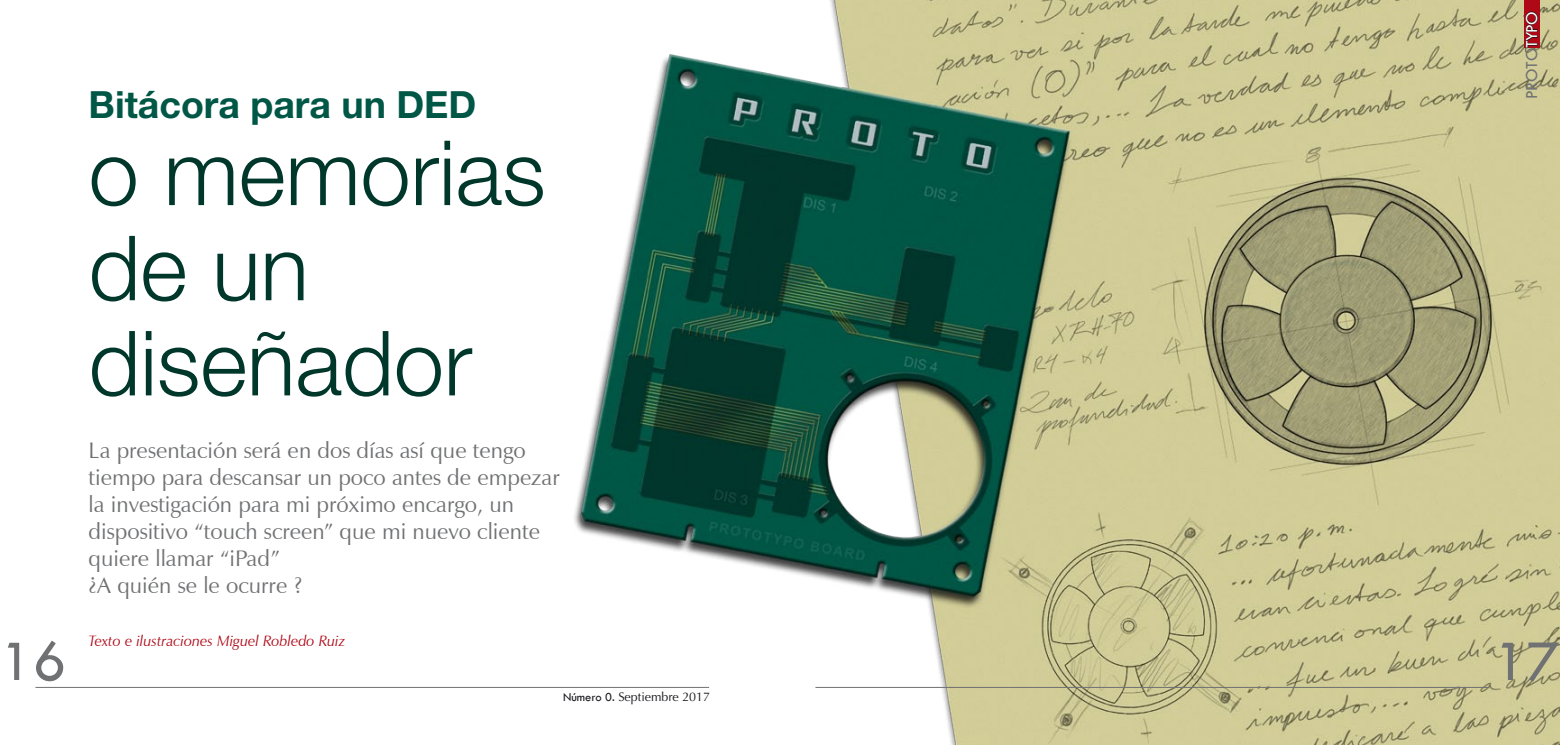
<style>
.page{position:relative;width:1560px;height:745px;background:#fff}
.page>*{position:absolute;margin:0;border:0;box-sizing:border-box;transform-origin:0 0}
.t1{font:300 90px/95px "Helvetica Neue";color:#00372b}
.t2{font:60px "Tw Cen";color:#707173}
.t3{font:700 37.5px "Helvetica Neue";color:#005746}
.t4{font:22.5px/27px "Zapf Humanist 601 BT";color:#707173}
.t5{font:17.5px "Tw Cen";letter-spacing:-.02em;color:#707173}
.t6{font:italic 15px "Zapf Humanist 601 BT";color:#af0917}
.t7{font:12.5px "Optima";color:#1a171c}
.s1{color:#fff}
.s2{font-family:"Tw Cen"}
</style>
<div class="page">
<img style="left:545px;top:0;width:1014px;height:744px">
<hr style="left:35px;top:686px;width:674px;height:1px;background:#707173">
<div style="left:1524px;top:0;width:15px;height:48px;background:#af0917"></div>
<hr style="left:815px;top:686px;width:673px;height:1px;background:#707173">
<svg style="left:1525px;top:11px;width:12px;height:37px"></svg>
<h3 class="t3" style="left:89px;top:81px;width:389px">Bitácora para un DED</h3>
<h1 class="t1" style="left:89px;top:123px;width:458px">o memorias de un diseñador</h1>
<p class="t5" style="left:1521px;top:99px;width:90px;rotate:-90deg">PROTO<span class="s1">TYPO</span></p>
<p class="t4" style="left:89px;top:436px;width:472px">La presentación será en dos días así que tengo tiempo para descansar un poco antes de empezar la investigación para mi próximo encargo, un dispositivo “touch screen” que mi nuevo cliente quiere llamar “iPad”<br>¿A quién se le ocurre ?</p>
<p class="t6" style="left:89px;top:630px;width:258px">Texto e ilustraciones Miguel Robledo Ruiz</p>
<h2 class="t2" style="left:0;top:628px;width:68px">16</h2>
<h2 class="t2" style="left:1493px;top:628px;width:68px">17</h2>
<p class="t7" style="left:563px;top:689px;width:149px"><span class="s2">Número 0.</span> Septiembre 2017</p>
</div>
